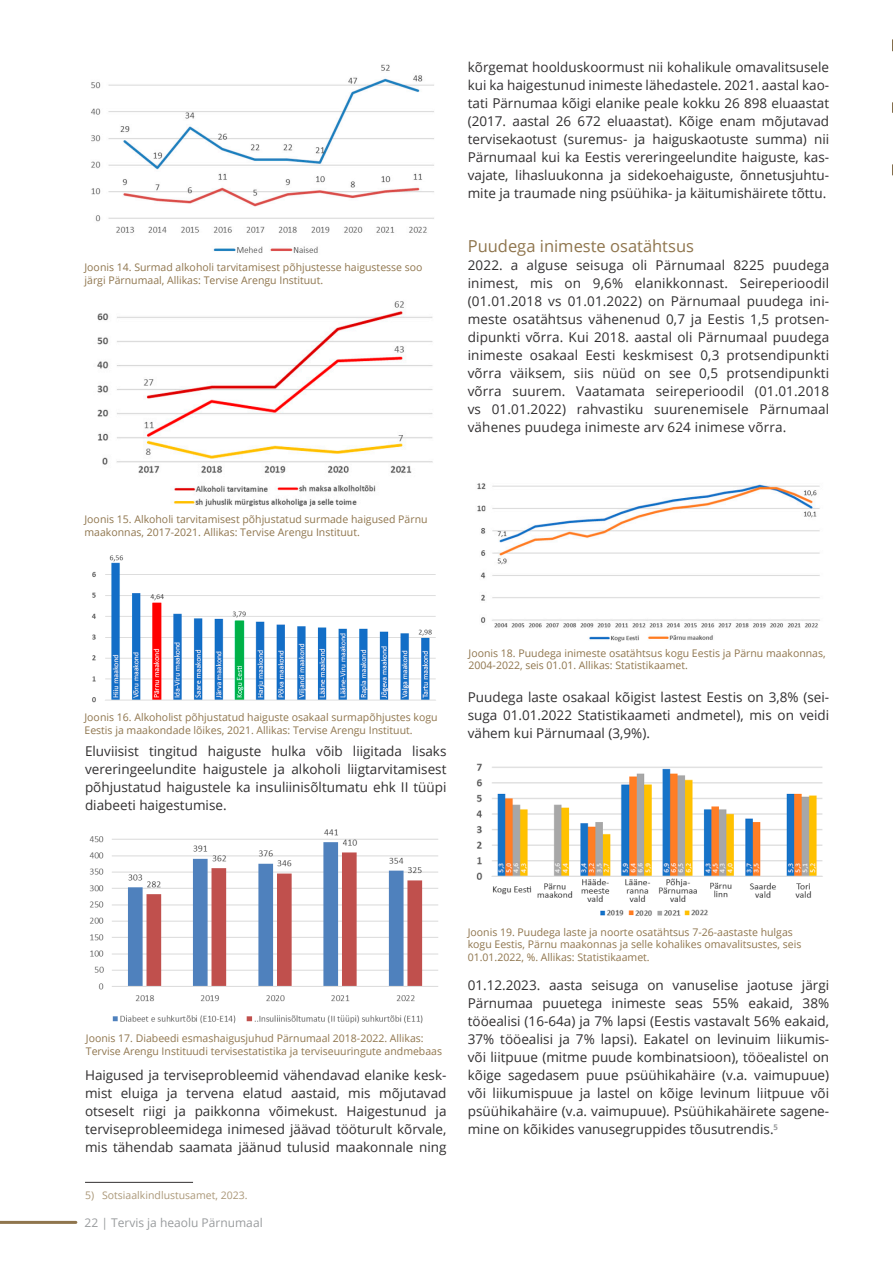
<style>
.page{position:relative;width:893px;height:1263px;background:#fff}
.page>*{position:absolute;margin:0;border:0;box-sizing:border-box;transform-origin:0 0}
.t1{font:16.5px "Open Sans";color:#8f754d}
.t2{font:13.5px/18px "Open Sans";color:#312f30;text-align:justify}
.t3{font:12px "Open Sans";color:#999c9e}
.t4{font:10.5px/12.6px "Open Sans";color:#8f754d}
.t5{font:10.5px "Open Sans";color:#ab9879}
</style>
<div class="page">
<hr style="left:0;top:1221px;width:76px;height:3px;background:#8f754d">
<hr style="left:85px;top:1182px;width:108px;height:1px;background:#312f30">
<img style="left:97px;top:301px;width:336px;height:206px">
<img style="left:92px;top:555px;width:344px;height:148px">
<img style="left:477px;top:483px;width:343px;height:159px">
<img style="left:476px;top:763px;width:347px;height:153px">
<img style="left:89px;top:829px;width:349px;height:195px">
<svg style="left:892px;top:39px;width:1px;height:137px"></svg>
<img style="left:91px;top:64px;width:343px;height:189px">
<p class="t4" style="left:85px;top:261px;width:340px">Joonis 14. Surmad alkoholi tarvitamisest põhjustesse haigustesse soo järgi Pärnumaal, Allikas: Tervise Arengu Instituut.</p>
<p class="t4" style="left:85px;top:513px;width:345px">Joonis 15. Alkoholi tarvitamisest põhjustatud surmade haigused Pärnu maakonnas, 2017-2021. Allikas: Tervise Arengu Instituut.</p>
<p class="t2" style="left:468px;top:58px;width:363px">kõrgemat hoolduskoormust nii kohalikule omavalitsusele kui ka haigestunud inimeste lähedastele. 2021. aastal kao&shy;tati Pärnumaa kõigi elanike peale kokku 26 898 eluaastat (2017. aastal 26 672 eluaastat). Kõige enam mõjutavad tervisekaotust (suremus- ja haiguskaotuste summa) nii Pärnumaal kui ka Eestis vereringeelundite haiguste, kas&shy;vajate, lihasluukonna ja sidekoehaiguste, õnnetusjuhtu&shy;mite ja traumade ning psüühika- ja käitumishäirete tõttu.</p>
<p class="t1" style="left:468px;top:235px;width:228px">Puudega inimeste osatähtsus</p>
<p class="t2" style="left:468px;top:256px;width:363px">2022. a alguse seisuga oli Pärnumaal 8225 puudega inimest, mis on 9,6% elanikkonnast. Seireperioodil (01.01.2018 vs 01.01.2022) on Pärnumaal puudega ini&shy;meste osatähtsus vähenenud 0,7 ja Eestis 1,5 protsen&shy;dipunkti võrra. Kui 2018. aastal oli Pärnumaal puudega inimeste osakaal Eesti keskmisest 0,3 protsendipunkti võrra väiksem, siis nüüd on see 0,5 protsendipunkti võrra suurem. Vaatamata seireperioodil (01.01.2018 vs 01.01.2022) rahvastiku suurenemisele Pärnumaal vähenes puudega inimeste arv 624 inimese võrra.</p>
<p class="t4" style="left:85px;top:711px;width:355px">Joonis 16. Alkoholist põhjustatud haiguste osakaal surmapõhjustes kogu<br>Eestis ja maakondade lõikes, 2021. Allikas: Tervise Arengu Instituut.</p>
<p class="t2" style="left:85px;top:742px;width:363px">Eluviisist tingitud haiguste hulka võib liigitada lisaks vereringeelundite haigustele ja alkoholi liigtarvitamisest põhjustatud haigustele ka insuliinisõltumatu ehk II tüüpi diabeeti haigestumise.</p>
<p class="t4" style="left:469px;top:646px;width:359px">Joonis 18. Puudega inimeste osatähtsus kogu Eestis ja Pärnu maakonnas,<br>2004-2022, seis 01.01. Allikas: Statistikaamet.</p>
<p class="t2" style="left:468px;top:688px;width:363px">Puudega laste osakaal kõigist lastest Eestis on 3,8% (sei&shy;suga 01.01.2022 Statistikaameti andmetel), mis on veidi vähem kui Pärnumaal (3,9%).</p>
<p class="t4" style="left:86px;top:1032px;width:358px">Joonis 17. Diabeedi esmashaigusjuhud Pärnumaal 2018-2022. Allikas:<br>Tervise Arengu Instituudi tervisestatistika ja terviseuuringute andmebaas</p>
<p class="t2" style="left:85px;top:1066px;width:363px">Haigused ja terviseprobleemid vähendavad elanike kesk&shy;mist eluiga ja tervena elatud aastaid, mis mõjutavad otseselt riigi ja paikkonna võimekust. Haigestunud ja terviseprobleemidega inimesed jäävad tööturult kõrvale, mis tähendab saamata jäänud tulusid maakonnale ning</p>
<p class="t5" style="left:85px;top:1188px;width:164px">5) Sotsiaalkindlustusamet, 2023.</p>
<p class="t3" style="left:85px;top:1214px;width:180px">22 | Tervis ja heaolu Pärnumaal</p>
<p class="t4" style="left:468px;top:925px;width:335px">Joonis 19. Puudega laste ja noorte osatähtsus 7-26-aastaste hulgas kogu Eestis, Pärnu maakonnas ja selle kohalikes omavalitsustes, seis<br>01.01.2022, %. Allikas: Statistikaamet.</p>
<p class="t2" style="left:468px;top:976px;width:363px">01.12.2023. aasta seisuga on vanuselise jaotuse järgi Pärnumaa puuetega inimeste seas 55% eakaid, 38% tööealisi (16-64a) ja 7% lapsi (Eestis vastavalt 56% eakaid, 37% tööealisi ja 7% lapsi). Eakatel on levinuim liikumis&shy;või liitpuue (mitme puude kombinatsioon), tööealistel on kõige sagedasem puue psüühikahäire (v.a. vaimupuue) või liikumispuue ja lastel on kõige levinum liitpuue või psüühikahäire (v.a. vaimupuue). Psüühikahäirete sagene&shy;mine on kõikides vanusegruppides tõusutrendis.<sup>5</sup></p>
</div>
